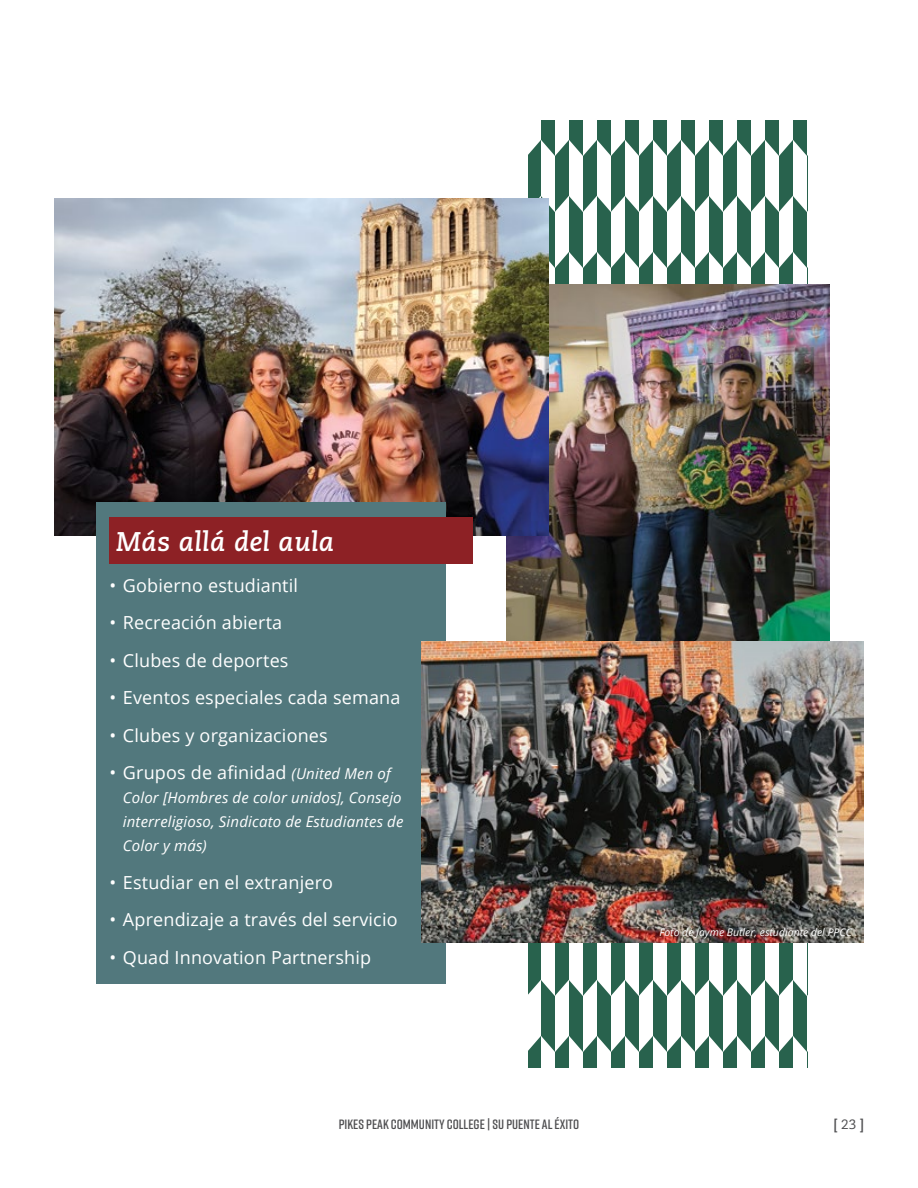
<style>
.page{position:relative;width:918px;height:1188px;background:#fff}
.page>*{position:absolute;margin:0;border:0;box-sizing:border-box;transform-origin:0 0}
.t1{font:italic 700 27px "Caecilia LT Std";letter-spacing:.01em;color:#fff}
.t2{font:18px "Open Sans";letter-spacing:.01em;color:#fff}
.t3{font:italic 15px/24px "Open Sans";letter-spacing:.01em;color:#fff;text-align:justify}
.t4{font:600 13.5px "Rift";color:#4d4d4f}
.t5{font:700 13.5px "Caecilia LT Std";color:#4d4d4f}
.Photo_Credit{font:italic 10.5px "Open Sans";color:#fff}
.s1{font-style:italic;font-size:15px}
.s2{font-weight:400}
</style>
<div class="page">
<svg style="left:529px;top:120px;width:279px;height:948px"></svg>
<img style="left:507px;top:285px;width:323px;height:357px">
<img style="left:54px;top:199px;width:495px;height:337px">
<div style="left:96px;top:503px;width:350px;height:481px;background:#52787d"></div>
<img style="left:421px;top:642px;width:443px;height:301px">
<div style="left:109px;top:518px;width:363px;height:46px;background:#8d2125"></div>
<h1 class="t1" style="left:116px;top:526px;width:220px">Más allá del aula</h1>
<p class="t2" style="left:109px;top:573px;width:190px">• Gobierno estudiantil</p>
<p class="t2" style="left:109px;top:610px;width:174px">• Recreación abierta</p>
<p class="t2" style="left:109px;top:648px;width:181px">• Clubes de deportes</p>
<p class="t2" style="left:109px;top:685px;width:293px">• Eventos especiales cada semana</p>
<p class="t2" style="left:109px;top:723px;width:220px">• Clubes y organizaciones</p>
<p class="t2" style="left:109px;top:760px;width:283px">• Grupos de afinidad <span class="s1">(United Men of</span></p>
<p class="t3" style="left:123px;top:785px;width:282px">Color [Hombres de color unidos], Consejo interreligioso, Sindicato de Estudiantes de Color y más)</p>
<p class="t2" style="left:109px;top:870px;width:225px">• Estudiar en el extranjero</p>
<p class="t2" style="left:109px;top:907px;width:290px">• Aprendizaje a través del servicio</p>
<p class="t2" style="left:109px;top:945px;width:263px">• Quad Innovation Partnership</p>
<p class="Photo_Credit" style="left:659px;top:925px;width:194px">Foto de Jayme Butler, estudiante del PPCC</p>
<p class="t4" style="left:339px;top:1115px;width:242px">PIKES PEAK COMMUNITY COLLEGE | SU PUENTE AL ÉXITO</p>
<p class="t5" style="left:833px;top:1116px;width:32px">[ <span class="s2">23</span> ]</p>
</div>
